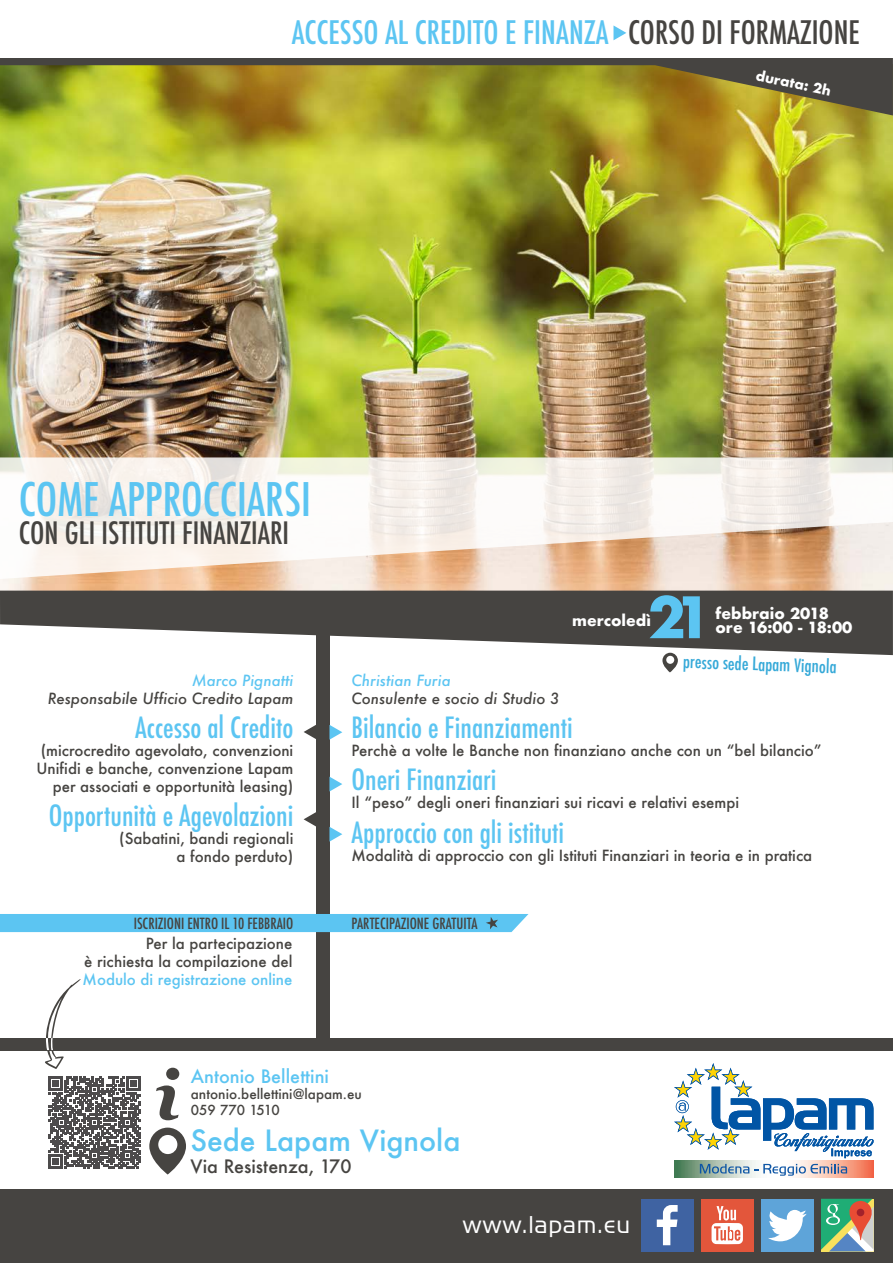
<style>
.page{position:relative;width:893px;height:1263px;background:#fff}
.page>*{position:absolute;margin:0;border:0;box-sizing:border-box;transform-origin:0 0}
.t1{font:700 55.5px "Futura";color:#5cc5f2}
.t2{font:500 condensed 45px "Futura";color:#5cc5f2}
.t3{font:500 condensed 31.5px "Futura";color:#5cc5f2}
.t4{font:500 condensed 30px "Futura";color:#464441}
.t5{font:500 condensed 28.5px "Futura";color:#5cc5f2}
.t6{font:500 28.5px "Futura";color:#5cc5f2}
.t7{font:25.5px "Handel Gothic ITC Std";color:#fff}
.t8{font:500 condensed 18px "Futura";color:#36a9d8}
.t9{font:500 18px "Futura";color:#464441}
.t10{font:500 18px "Futura";color:#5cc5f2}
.t11{font:500 15px/18px "Futura";color:#464441;text-align:right}
.t12{font:italic 500 15px "Futura";color:#464441}
.t13{font:500 condensed 15px "Futura";color:#464441}
.t14{font:700 15px "Futura";color:#fff}
.t15{font:italic 500 15px "Futura";color:#5cc5f2}
.t16{font:500 15px "Futura";color:#5cc5f2}
.t17{font:500 13.5px/16.2px "Futura";color:#464441}
.t18{font:700 13.5px "Futura";color:#fff}
.s1{color:#464441}
</style>
<div class="page">
<img style="left:0;top:115px;width:893px;height:476px">
<svg style="left:0;top:58px;width:893px;height:57px;background:#8a812b"></svg>
<svg style="left:0;top:591px;width:893px;height:64px;fill:#464441"></svg>
<div style="left:0;top:1189px;width:893px;height:74px;background:#464441"></div>
<div style="left:0;top:1038px;width:893px;height:12px;background:#464441"></div>
<svg style="left:0;top:457px;width:893px;height:122px"></svg>
<div style="left:316px;top:631px;width:13px;height:282px;background:#464441"></div>
<svg style="left:329px;top:725px;width:13px;height:15px"></svg>
<svg style="left:329px;top:777px;width:13px;height:14px"></svg>
<svg style="left:613px;top:25px;width:13px;height:15px"></svg>
<svg style="left:329px;top:827px;width:13px;height:15px"></svg>
<svg style="left:304px;top:725px;width:12px;height:14px"></svg>
<svg style="left:304px;top:812px;width:12px;height:15px"></svg>
<div style="left:316px;top:913px;width:13px;height:125px;background:#464441"></div>
<div style="left:0;top:914px;width:528px;height:18px;background:#5cc5f2"></div>
<svg style="left:674px;top:1063px;width:200px;height:95px"></svg>
<svg style="left:675px;top:1161px;width:198px;height:16px"></svg>
<svg style="left:700px;top:1164px;width:147px;height:12px"></svg>
<div style="left:641px;top:1199px;width:52px;height:52px;background:#3f63a2"></div>
<svg style="left:657px;top:1205px;width:21px;height:40px"></svg>
<div style="left:701px;top:1199px;width:53px;height:52px;background:#e3563b"></div>
<svg style="left:711px;top:1206px;width:32px;height:38px"></svg>
<div style="left:761px;top:1199px;width:53px;height:52px;background:#5ea4d9"></div>
<svg style="left:768px;top:1210px;width:39px;height:31px"></svg>
<svg style="left:821px;top:1199px;width:53px;height:52px;background:#8ba988"></svg>
<div style="left:857px;top:1209px;width:7px;height:7px;background:#a3212b;border-radius:50%"></div>
<svg style="left:149px;top:1127px;width:37px;height:47px"></svg>
<svg style="left:662px;top:653px;width:16px;height:19px"></svg>
<svg style="left:156px;top:1068px;width:23px;height:52px"></svg>
<svg style="left:48px;top:1076px;width:93px;height:93px"></svg>
<svg style="left:40px;top:979px;width:42px;height:90px"></svg>
<h3 class="t3" style="left:292px;top:12px;width:569px">ACCESSO AL CREDITO E FINANZA <span class="s1">CORSO DI FORMAZIONE</span></h3>
<p class="t18" style="left:758px;top:65px;width:78px;rotate:12deg">durata: 2h</p>
<h2 class="t2" style="left:19px;top:470px;width:293px">COME APPROCCIARSI</h2>
<h3 class="t4" style="left:19px;top:514px;width:272px">CON GLI ISTITUTI FINANZIARI</h3>
<p class="t15" style="left:192px;top:670px;width:103px">Marco Pignatti</p>
<p class="t12" style="left:48px;top:688px;width:247px">Responsabile Ufficio Credito Lapam</p>
<h3 class="t5" style="left:135px;top:709px;width:160px">Accesso al Credito</h3>
<p class="t11" style="left:36px;top:741px;width:258px">(microcredito agevolato, convenzioni<br>Unifidi e banche, convenzione Lapam per associati e opportunità leasing)</p>
<h3 class="t5" style="left:49px;top:797px;width:246px">Opportunità e Agevolazioni</h3>
<p class="t11" style="left:119px;top:829px;width:176px">(Sabatini, bandi regionali a fondo perduto)</p>
<h1 class="t1" style="left:648px;top:577px;width:65px">21</h1>
<p class="t14" style="left:572px;top:610px;width:80px">mercoledì</p>
<p class="t14" style="left:715px;top:603px;width:115px">febbraio 2018</p>
<p class="t14" style="left:715px;top:616px;width:138px">ore 16:00 - 18:00</p>
<p class="t8" style="left:683px;top:650px;width:155px;rotate:2deg">presso sede Lapam Vignola</p>
<p class="t15" style="left:352px;top:670px;width:101px">Christian Furia</p>
<p class="t12" style="left:352px;top:688px;width:209px">Consulente e socio di Studio 3</p>
<h3 class="t5" style="left:352px;top:709px;width:223px">Bilancio e Finanziamenti</h3>
<p class="t11" style="left:352px;top:741px;width:472px">Perchè a volte le Banche non finanziano anche con un “bel bilancio”</p>
<h3 class="t5" style="left:352px;top:761px;width:147px">Oneri Finanziari</h3>
<p class="t11" style="left:352px;top:793px;width:389px">Il “peso” degli oneri finanziari sui ricavi e relativi esempi</p>
<h3 class="t5" style="left:352px;top:814px;width:214px">Approccio con gli istituti</h3>
<p class="t11" style="left:352px;top:846px;width:462px">Modalità di approccio con gli Istituti Finanziari in teoria e in pratica</p>
<p class="t13" style="left:134px;top:914px;width:161px">ISCRIZIONI ENTRO IL 10 FEBBRAIO</p>
<p class="t13" style="left:352px;top:914px;width:128px">PARTECIPAZIONE GRATUITA</p>
<p class="t11" style="left:84px;top:934px;width:210px">Per la partecipazione<br>è richiesta la compilazione del</p>
<p class="t16" style="left:83px;top:969px;width:211px">Modulo di registrazione online</p>
<p class="t10" style="left:191px;top:1064px;width:140px">Antonio Bellettini</p>
<p class="t17" style="left:191px;top:1086px;width:173px">antonio.bellettini@lapam.eu<br>059 770 1510</p>
<h3 class="t6" style="left:190px;top:1121px;width:271px">Sede Lapam Vignola</h3>
<p class="t9" style="left:190px;top:1154px;width:163px">Via Resistenza, 170</p>
<h3 class="t7" style="left:462px;top:1211px;width:170px">www.lapam.eu</h3>
</div>
